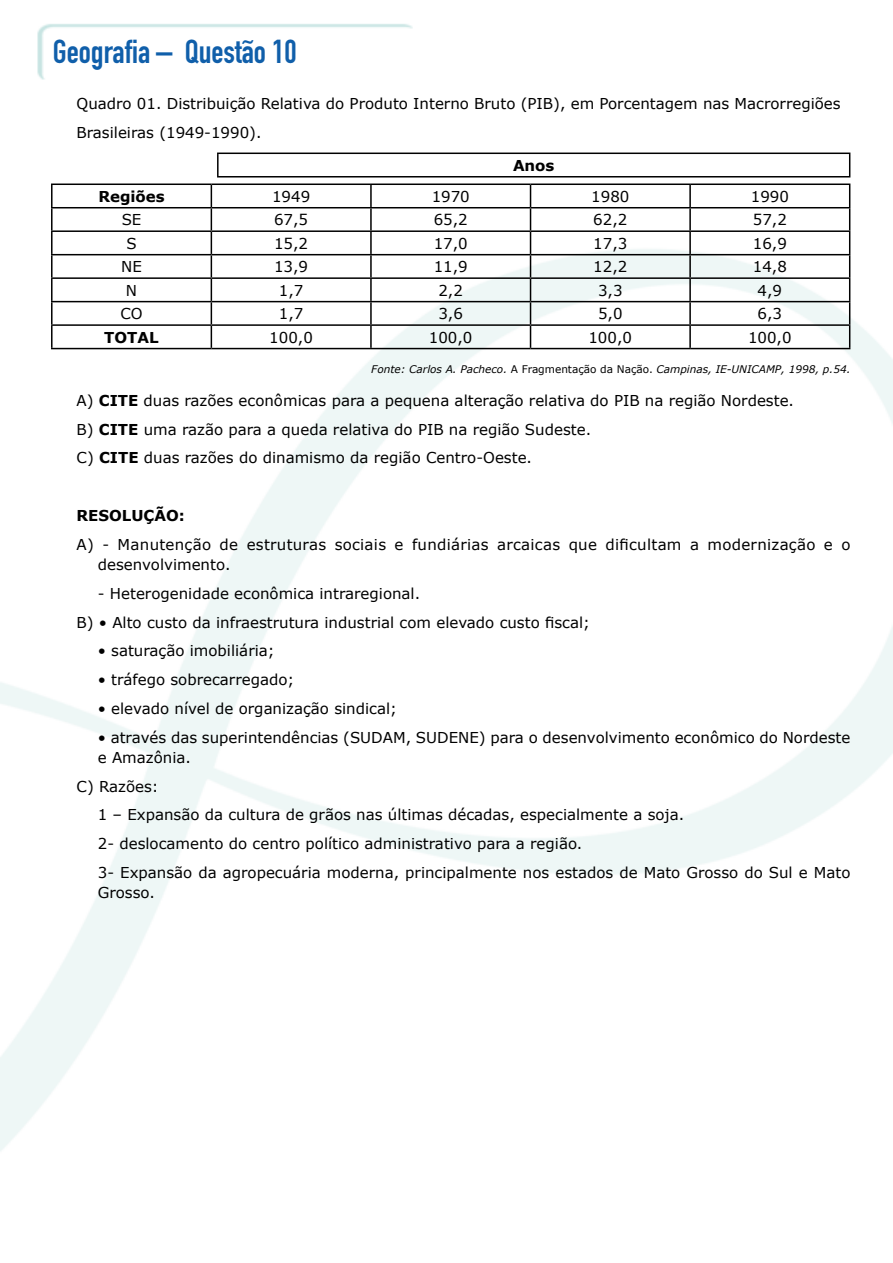
<style>
.page{position:relative;width:893px;height:1263px;background:#fff}
.page>*{position:absolute;margin:0;border:0;box-sizing:border-box;transform-origin:0 0}
.t1{font:32.7px "DIN Engschrift Std";color:#105faa}
.t2{font:15px/28.8px "Verdana";color:#000}
.t3{font:15px/20.2px "Verdana";letter-spacing:.02em;color:#000}
.t4{font:700 15px "Verdana";color:#000}
.t5{font:italic 10.5px "Verdana";color:#000}
.s1{font-style:normal}
.s2{font-weight:700}
</style>
<div class="page">
<img style="left:0;top:24px;width:893px;height:1127px">
<hr style="left:217px;top:153px;width:633px;height:1px;background:#000">
<hr style="left:217px;top:154px;width:2px;height:22px;background:#000">
<svg style="left:849px;top:154px;width:1px;height:22px"></svg>
<hr style="left:217px;top:176px;width:633px;height:1px;background:#000">
<hr style="left:51px;top:183px;width:160px;height:2px;background:#000">
<hr style="left:51px;top:185px;width:2px;height:22px;background:#000">
<hr style="left:211px;top:183px;width:160px;height:2px;background:#000">
<hr style="left:371px;top:183px;width:159px;height:2px;background:#000">
<hr style="left:370px;top:185px;width:2px;height:22px;background:#000">
<hr style="left:530px;top:183px;width:160px;height:2px;background:#000">
<hr style="left:690px;top:183px;width:160px;height:2px;background:#000">
<hr style="left:689px;top:185px;width:2px;height:22px;background:#000">
<hr style="left:51px;top:207px;width:160px;height:1px;background:#000">
<hr style="left:51px;top:208px;width:2px;height:22px;background:#000">
<hr style="left:211px;top:207px;width:160px;height:1px;background:#000">
<hr style="left:371px;top:207px;width:159px;height:1px;background:#000">
<hr style="left:370px;top:208px;width:2px;height:22px;background:#000">
<hr style="left:530px;top:207px;width:160px;height:1px;background:#000">
<hr style="left:690px;top:207px;width:160px;height:1px;background:#000">
<hr style="left:689px;top:208px;width:2px;height:22px;background:#000">
<hr style="left:51px;top:230px;width:160px;height:2px;background:#000">
<hr style="left:51px;top:232px;width:2px;height:22px;background:#000">
<hr style="left:211px;top:230px;width:160px;height:2px;background:#000">
<hr style="left:371px;top:230px;width:159px;height:2px;background:#000">
<hr style="left:370px;top:232px;width:2px;height:22px;background:#000">
<hr style="left:530px;top:230px;width:160px;height:2px;background:#000">
<hr style="left:690px;top:230px;width:160px;height:2px;background:#000">
<hr style="left:689px;top:232px;width:2px;height:22px;background:#000">
<hr style="left:51px;top:254px;width:160px;height:1px;background:#000">
<hr style="left:51px;top:255px;width:2px;height:22px;background:#000">
<hr style="left:211px;top:254px;width:160px;height:1px;background:#000">
<hr style="left:371px;top:254px;width:159px;height:1px;background:#000">
<hr style="left:370px;top:255px;width:2px;height:22px;background:#000">
<hr style="left:530px;top:254px;width:160px;height:1px;background:#000">
<hr style="left:690px;top:254px;width:160px;height:1px;background:#000">
<hr style="left:689px;top:255px;width:2px;height:22px;background:#000">
<hr style="left:51px;top:277px;width:160px;height:2px;background:#000">
<hr style="left:51px;top:279px;width:2px;height:22px;background:#000">
<hr style="left:211px;top:277px;width:160px;height:2px;background:#000">
<hr style="left:371px;top:277px;width:159px;height:2px;background:#000">
<hr style="left:370px;top:279px;width:2px;height:22px;background:#000">
<hr style="left:530px;top:277px;width:160px;height:2px;background:#000">
<hr style="left:690px;top:277px;width:160px;height:2px;background:#000">
<hr style="left:689px;top:279px;width:2px;height:22px;background:#000">
<hr style="left:51px;top:301px;width:160px;height:1px;background:#000">
<hr style="left:51px;top:302px;width:2px;height:22px;background:#000">
<hr style="left:211px;top:301px;width:160px;height:1px;background:#000">
<hr style="left:371px;top:301px;width:159px;height:1px;background:#000">
<hr style="left:370px;top:302px;width:2px;height:22px;background:#000">
<hr style="left:530px;top:301px;width:160px;height:1px;background:#000">
<hr style="left:690px;top:301px;width:160px;height:1px;background:#000">
<hr style="left:689px;top:302px;width:2px;height:22px;background:#000">
<hr style="left:51px;top:324px;width:160px;height:2px;background:#000">
<hr style="left:51px;top:326px;width:2px;height:22px;background:#000">
<hr style="left:211px;top:324px;width:160px;height:2px;background:#000">
<svg style="left:211px;top:185px;width:1px;height:163px"></svg>
<hr style="left:371px;top:324px;width:159px;height:2px;background:#000">
<hr style="left:370px;top:326px;width:2px;height:22px;background:#000">
<hr style="left:530px;top:324px;width:160px;height:2px;background:#000">
<svg style="left:530px;top:185px;width:1px;height:163px"></svg>
<hr style="left:690px;top:324px;width:160px;height:2px;background:#000">
<hr style="left:689px;top:326px;width:2px;height:22px;background:#000">
<svg style="left:849px;top:185px;width:1px;height:163px"></svg>
<hr style="left:51px;top:348px;width:160px;height:1px;background:#000">
<hr style="left:211px;top:348px;width:160px;height:1px;background:#000">
<hr style="left:371px;top:348px;width:159px;height:1px;background:#000">
<hr style="left:530px;top:348px;width:160px;height:1px;background:#000">
<hr style="left:690px;top:348px;width:160px;height:1px;background:#000">
<h1 class="t1" style="left:53px;top:33px;width:245px">Geografia – Questão 10</h1>
<p class="t2" style="left:77px;top:89px;width:766px">Quadro 01. Distribuição Relativa do Produto Interno Bruto (PIB), em Porcentagem nas Macrorregiões<br>Brasileiras (1949-1990).</p>
<p class="t4" style="left:513px;top:155px;width:43px">ANOS</p>
<p class="t4" style="left:98px;top:186px;width:68px">REGIÕES</p>
<p class="t2" style="left:272px;top:182px;width:40px">1949</p>
<p class="t2" style="left:432px;top:182px;width:40px">1970</p>
<p class="t2" style="left:591px;top:182px;width:40px">1980</p>
<p class="t2" style="left:751px;top:182px;width:40px">1990</p>
<p class="t2" style="left:122px;top:205px;width:21px">SE</p>
<p class="t2" style="left:274px;top:205px;width:36px">67,5</p>
<p class="t2" style="left:434px;top:205px;width:36px">65,2</p>
<p class="t2" style="left:593px;top:205px;width:36px">62,2</p>
<p class="t2" style="left:753px;top:205px;width:36px">57,2</p>
<p class="t2" style="left:126px;top:229px;width:12px">S</p>
<p class="t2" style="left:274px;top:229px;width:36px">15,2</p>
<p class="t2" style="left:434px;top:229px;width:36px">17,0</p>
<p class="t2" style="left:593px;top:229px;width:36px">17,3</p>
<p class="t2" style="left:753px;top:229px;width:36px">16,9</p>
<p class="t2" style="left:121px;top:252px;width:22px">NE</p>
<p class="t2" style="left:274px;top:252px;width:36px">13,9</p>
<p class="t2" style="left:434px;top:252px;width:36px">11,9</p>
<p class="t2" style="left:593px;top:252px;width:36px">12,2</p>
<p class="t2" style="left:753px;top:252px;width:36px">14,8</p>
<p class="t2" style="left:126px;top:276px;width:13px">N</p>
<p class="t2" style="left:279px;top:276px;width:26px">1,7</p>
<p class="t2" style="left:438px;top:276px;width:26px">2,2</p>
<p class="t2" style="left:598px;top:276px;width:26px">3,3</p>
<p class="t2" style="left:758px;top:276px;width:26px">4,9</p>
<p class="t2" style="left:120px;top:299px;width:24px">CO</p>
<p class="t2" style="left:279px;top:299px;width:26px">1,7</p>
<p class="t2" style="left:438px;top:299px;width:26px">3,6</p>
<p class="t2" style="left:598px;top:299px;width:26px">5,0</p>
<p class="t2" style="left:758px;top:299px;width:26px">6,3</p>
<p class="t4" style="left:104px;top:326px;width:12px">TOT</p>
<p class="t4" style="left:137px;top:326px;width:21px">AL</p>
<p class="t2" style="left:269px;top:323px;width:45px">100,0</p>
<p class="t2" style="left:429px;top:323px;width:45px">100,0</p>
<p class="t2" style="left:588px;top:323px;width:45px">100,0</p>
<p class="t2" style="left:748px;top:323px;width:45px">100,0</p>
<p class="t5" style="left:371px;top:362px;width:481px">Fonte: Carlos A. Pacheco. <span class="s1">A Fragmentação da Nação.</span> Campinas, IE-UNICAMP, 1998, p.54.</p>
<p class="t2" style="left:77px;top:386px;width:719px">A) <span class="s2">CITE</span> duas razões econômicas para a pequena alteração relativa do PIB na região Nordeste.<br>B) <span class="s2">CITE</span> uma razão para a queda relativa do PIB na região Sudeste.<br>C) <span class="s2">CITE</span> duas razões do dinamismo da região Centro-Oeste.</p>
<p class="t4" style="left:77px;top:505px;width:110px">RESOLUÇÃO:</p>
<p class="t3" style="left:98px;top:534px;width:754px;text-indent:-21px">A) - Manutenção de estruturas sociais e fundiárias arcaicas que dificultam a modernização e o desenvolvimento.</p>
<p class="t2" style="left:77px;top:579px;width:515px;text-indent:21px">- Heterogenidade econômica intraregional.<br>B) • Alto custo da infraestrutura industrial com elevado custo fiscal;</p>
<p class="t2" style="left:98px;top:636px;width:178px">• saturação imobiliária;</p>
<p class="t2" style="left:98px;top:665px;width:198px">• tráfego sobrecarregado;</p>
<p class="t2" style="left:98px;top:694px;width:301px">• elevado nível de organização sindical;</p>
<p class="t2" style="left:98px;top:727px;width:754px;line-height:20.2px">• através das superintendências (SUDAM, SUDENE) para o desenvolvimento econômico do Nordeste e Amazônia.</p>
<p class="t2" style="left:98px;top:771px;width:754px;text-indent:-21px">C) Razões:<br>1 – Expansão da cultura de grãos nas últimas décadas, especialmente a soja.<br>2- deslocamento do centro político administrativo para a região.<br>3- Expansão da agropecuária moderna, principalmente nos estados de Mato Grosso do Sul e Mato</p>
<p class="t2" style="left:98px;top:878px;width:59px">Grosso.</p>
</div>
